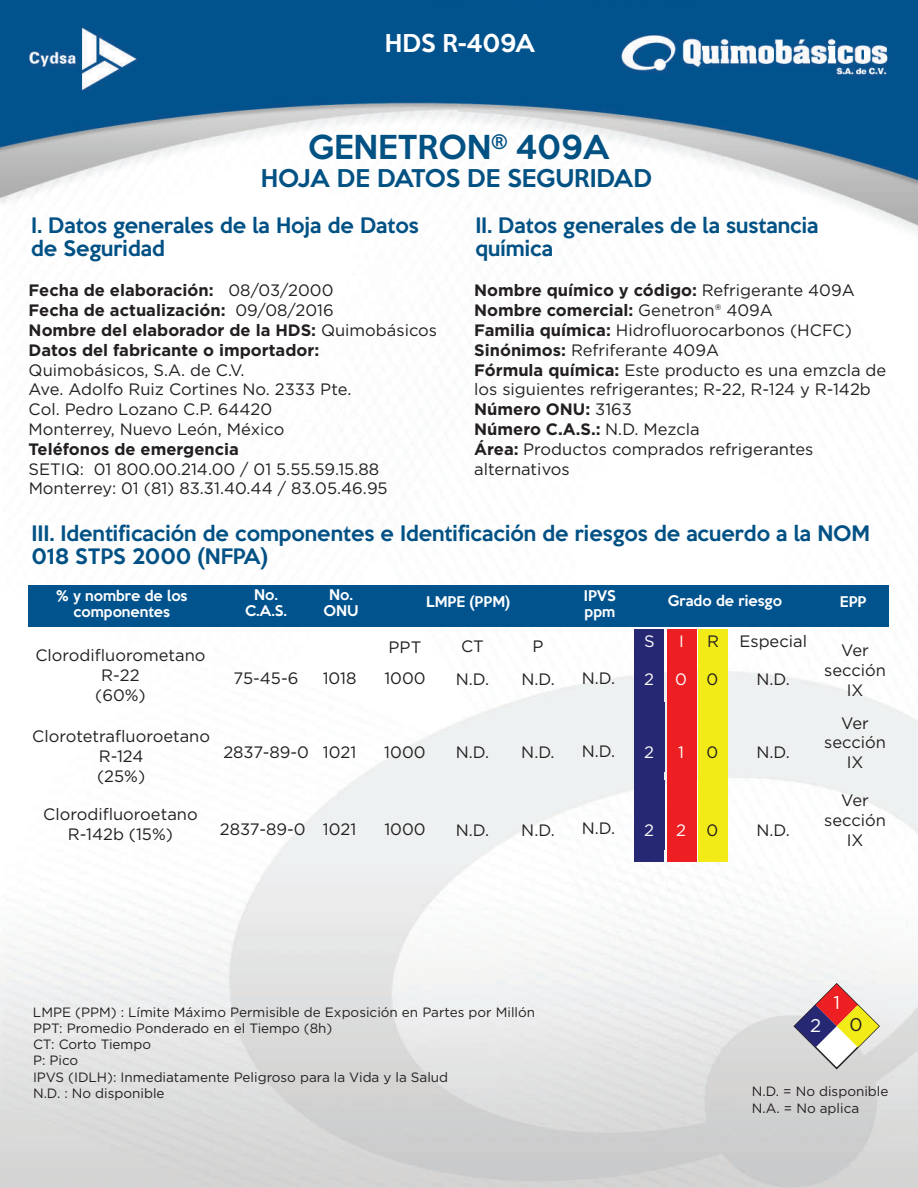
<style>
.page{position:relative;width:918px;height:1188px;background:#fff}
.page>*{position:absolute;margin:0;border:0;box-sizing:border-box;transform-origin:0 0}
.t1{font:500 30.15px "Keep Calm";color:#015183}
.t2{font:500 22.5px "Keep Calm";color:#fff}
.t3{font:500 22.35px "Keep Calm";color:#015183}
.t4{font:500 19.5px/23.4px "Keep Calm";color:#015185}
.t5{font:18.45px "Gotham";color:#fff}
.t6{font:18.45px "Gotham";color:#231f20}
.t7{font:16.5px/19.8px "Gotham";color:#231f20;text-align:center}
.t8{font:700 16.5px/19.8px "Gotham";color:#231f20}
.t9{font:16.5px "Gotham Rounded";color:#231f20}
.t10{font:16.5px "Gotham";color:#fff}
.t11{font:13.5px/16.2px "Gotham";color:#231f20}
.t12{font:500 13.5px/16.2px "Keep Calm";color:#fff;text-align:center}
.s1{font-weight:400}
.s2{font-weight:700}
.s3{font-family:"Gotham";font-weight:700}
.s4{color:#231f20}
</style>
<div class="page">
<img style="left:0;top:0;width:918px;height:1188px">
<div style="left:28px;top:585px;width:861px;height:42px;background:#01538e"></div>
<div style="left:634px;top:629px;width:30px;height:233px;background:#272873"></div>
<div style="left:667px;top:630px;width:30px;height:232px;background:#ee1f23"></div>
<div style="left:698px;top:630px;width:30px;height:232px;background:#f2eb17"></div>
<div style="left:635px;top:702px;width:30px;height:70px;background:#272873"></div>
<div style="left:635px;top:780px;width:30px;height:69px;background:#272873"></div>
<svg style="left:792px;top:982px;width:89px;height:89px"></svg>
<h2 class="t2" style="left:385px;top:24px;width:152px">HDS R-409A</h2>
<h1 class="t1" style="left:308px;top:121px;width:303px">GENETRON<sup>®</sup> 409A</h1>
<h3 class="t3" style="left:261px;top:159px;width:393px">HOJA DE DATOS DE SEGURIDAD</h3>
<p class="t4" style="left:31px;top:212px;width:389px">I. Datos generales de la Hoja de Datos de Seguridad</p>
<p class="t8" style="left:29px;top:280px;width:410px">Fecha de elaboración: <span class="s1">08/03/2000<br></span>Fecha de actualización: <span class="s1">09/08/2016<br></span>Nombre del elaborador de la HDS: <span class="s1">Quimobásicos </span>Datos del fabricante o importador:</p>
<p class="t7" style="left:29px;top:359px;width:324px;text-align:left">Quimobásicos, S.A. de C.V.<br>Ave. Adolfo Ruiz Cortines No. 2333 Pte.<br>Col. Pedro Lozano C.P. 64420<br>Monterrey, Nuevo León, México</p>
<p class="t8" style="left:29px;top:439px;width:212px">Teléfonos de emergencia</p>
<p class="t7" style="left:29px;top:458px;width:361px;text-align:left">SETIQ: 01 800.00.214.00 / 01 5.55.59.15.88<br>Monterrey: 01 (81) 83.31.40.44 / 83.05.46.95</p>
<p class="t4" style="left:475px;top:212px;width:345px">II. Datos generales de la sustancia química</p>
<p class="t7" style="left:474px;top:280px;width:382px;text-align:left"><span class="s2">Nombre químico y código:</span> Refrigerante 409A<br><span class="s2">Nombre comercial:</span> Genetron® 409A<br><span class="s2">Familia química:</span> Hidrofluorocarbonos (HCFC)</p>
<p class="t9" style="left:474px;top:339px;width:246px"><span class="s3">Sinónimos:</span> Refriferante 409A</p>
<p class="t7" style="left:474px;top:359px;width:414px;text-align:left"><span class="s2">Fórmula química:</span> Este producto es una emzcla de los siguientes refrigerantes; R-22, R-124 y R-142b <span class="s2">Número ONU:</span> 3163<br><span class="s2">Número C.A.S.:</span> N.D. Mezcla<br><span class="s2">Área:</span> Productos comprados refrigerantes alternativos</p>
<p class="t4" style="left:32px;top:520px;width:840px">III. Identificación de componentes e Identificación de riesgos de acuerdo a la NOM<br>018 STPS 2000 (NFPA)</p>
<p class="t12" style="left:56px;top:587px;width:133px">% y nombre de los componentes</p>
<p class="t12" style="left:245px;top:585px;width:43px">No.<br>C.A.S.</p>
<p class="t12" style="left:324px;top:585px;width:36px">No.<br>ONU</p>
<p class="t12" style="left:426px;top:593px;width:86px">LMPE (PPM)</p>
<p class="t12" style="left:584px;top:587px;width:33px;text-align:left">IPVS ppm</p>
<p class="t12" style="left:668px;top:591px;width:116px">Grado de riesgo</p>
<p class="t12" style="left:840px;top:593px;width:28px">EPP</p>
<p class="t7" style="left:35px;top:645px;width:172px">Clorodifluorometano<br>R-22<br>(60%)</p>
<p class="t7" style="left:739px;top:631px;width:69px">Especial</p>
<p class="t7" style="left:757px;top:669px;width:35px">N.D.</p>
<p class="t10" style="left:644px;top:631px;width:12px">S</p>
<p class="t10" style="left:679px;top:631px;width:6px">I</p>
<p class="t7" style="left:707px;top:631px;width:13px">R</p>
<p class="t10" style="left:644px;top:669px;width:11px">2</p>
<p class="t10" style="left:675px;top:669px;width:45px">0 <span class="s4">0</span></p>
<p class="t7" style="left:389px;top:637px;width:34px">PPT</p>
<p class="t7" style="left:461px;top:635px;width:24px">CT</p>
<p class="t7" style="left:533px;top:635px;width:13px">P</p>
<p class="t7" style="left:384px;top:668px;width:43px">1000</p>
<p class="t7" style="left:456px;top:669px;width:35px">N.D.</p>
<p class="t7" style="left:521px;top:669px;width:35px">N.D.</p>
<p class="t7" style="left:824px;top:640px;width:63px">Ver sección<br>IX</p>
<p class="t7" style="left:234px;top:668px;width:66px">75-45-6</p>
<p class="t7" style="left:323px;top:668px;width:35px">1018</p>
<p class="t7" style="left:582px;top:668px;width:35px">N.D.</p>
<p class="t7" style="left:32px;top:726px;width:179px">Clorotetrafluoroetano<br>R-124<br>(25%)</p>
<p class="t7" style="left:43px;top:804px;width:156px">Clorodifluoroetano<br>R-142b (15%)</p>
<p class="t7" style="left:223px;top:741px;width:134px">2837-89-0 1021</p>
<p class="t7" style="left:582px;top:740px;width:35px">N.D.</p>
<p class="t7" style="left:384px;top:741px;width:43px">1000</p>
<p class="t7" style="left:456px;top:742px;width:35px">N.D.</p>
<p class="t7" style="left:521px;top:742px;width:35px">N.D.</p>
<p class="t10" style="left:644px;top:742px;width:11px">2</p>
<p class="t10" style="left:678px;top:742px;width:7px">1</p>
<p class="t7" style="left:707px;top:742px;width:13px">0</p>
<p class="t7" style="left:757px;top:742px;width:35px">N.D.</p>
<p class="t7" style="left:220px;top:819px;width:138px">2837-89-0 1021</p>
<p class="t7" style="left:582px;top:818px;width:35px">N.D.</p>
<p class="t7" style="left:384px;top:819px;width:43px">1000</p>
<p class="t7" style="left:456px;top:820px;width:35px">N.D.</p>
<p class="t7" style="left:521px;top:820px;width:35px">N.D.</p>
<p class="t10" style="left:644px;top:819px;width:11px">2</p>
<p class="t10" style="left:676px;top:819px;width:11px">2</p>
<p class="t7" style="left:707px;top:820px;width:13px">0</p>
<p class="t7" style="left:757px;top:820px;width:35px">N.D.</p>
<p class="t7" style="left:824px;top:712px;width:63px">Ver sección<br>IX</p>
<p class="t7" style="left:824px;top:790px;width:63px">Ver sección<br>IX</p>
<p class="t11" style="left:33px;top:1004px;width:504px">LMPE (PPM) : Límite Máximo Permisible de Exposición en Partes por Millón PPT: Promedio Ponderado en el Tiempo (8h)<br>CT: Corto Tiempo<br>P: Pico<br>IPVS (IDLH): Inmediatamente Peligroso para la Vida y la Salud<br>N.D. : No disponible</p>
<p class="t5" style="left:810px;top:1013px;width:13px">2</p>
<p class="t5" style="left:833px;top:990px;width:8px">1</p>
<p class="t6" style="left:849px;top:1013px;width:15px">0</p>
<p class="t11" style="left:752px;top:1083px;width:138px">N.D. = No disponible<br>N.A. = No aplica</p>
</div>
